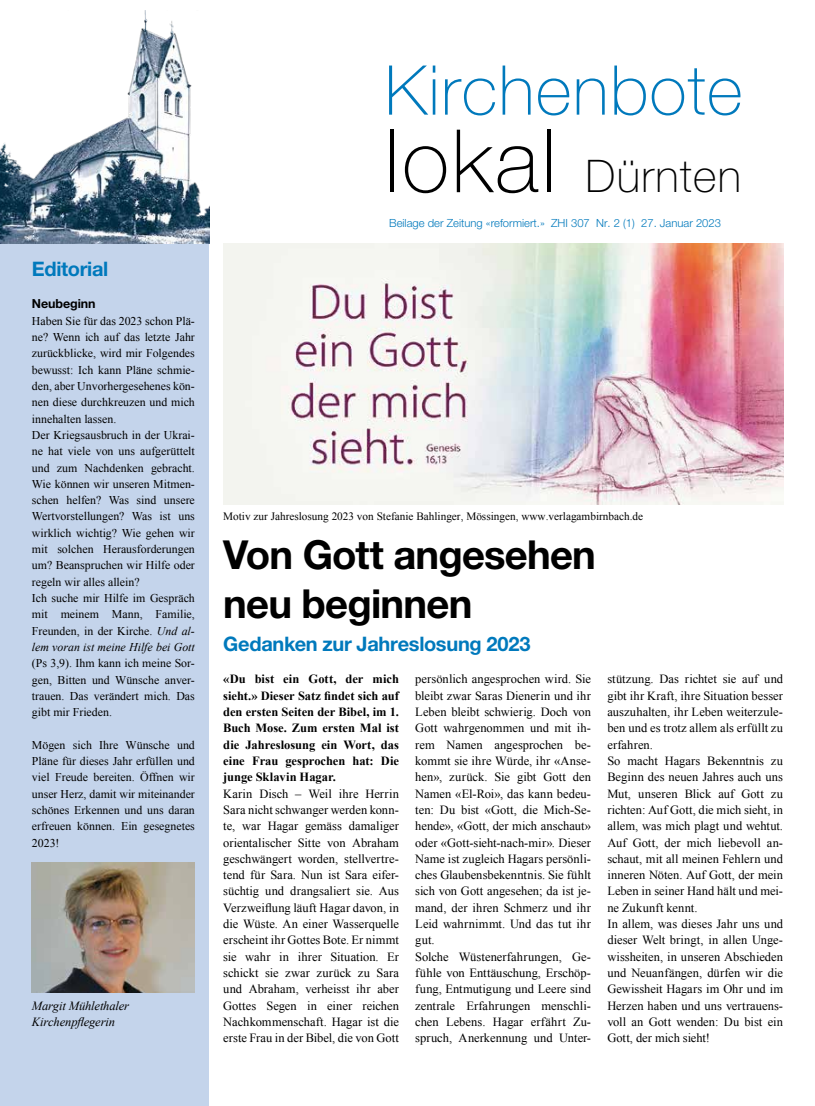
<style>
.page{position:relative;width:815px;height:1106px;background:#fff}
.page>*{position:absolute;margin:0;border:0;box-sizing:border-box;transform-origin:0 0}
.t1{font:100 68.75px "Helvetica Neue LT Std";letter-spacing:.02em;color:#0079bc}
.t2{font:100 45px "Helvetica Neue LT Std";letter-spacing:.03em;color:#000}
.t3{font:700 40px/48.9px "Helvetica Neue LT Std";letter-spacing:-.02em;color:#000}
.t4{font:700 20px "Helvetica Neue LT Std";letter-spacing:-.015em;color:#0079bc}
.t5{font:12.5px/16.2px "Times New Roman";color:#000}
.t6{font:700 12.5px/16.2px "Times New Roman";color:#000;text-align:justify}
.t7{font:italic 12.5px/16.2px "Times New Roman";letter-spacing:-.01em;color:#000}
.t8{font:700 12.5px "Helvetica Neue LT Std";letter-spacing:-.005em;color:#000}
.t9{font:11.88px/16.2px "Times New Roman";color:#000;text-align:justify}
.t10{font:11.25px "Times New Roman";color:#000}
.t11{font:300 11.25px "Helvetica Neue LT Std";color:#0079bc}
.s1{font-style:italic}
.s2{font-size:87.5px}
</style>
<div class="page">
<div style="left:0;top:243px;width:209px;height:863px;background:#c4d4eb"></div>
<img style="left:0;top:10px;width:209px;height:233px">
<img style="left:32px;top:862px;width:163px;height:130px">
<img style="left:223px;top:243px;width:560px;height:261px">
<h3 class="t4" style="left:32px;top:256px;width:78px">Editorial</h3>
<p class="t8" style="left:32px;top:296px;width:65px">Neubeginn</p>
<p class="t9" style="left:32px;top:312px;width:165px;text-align:left">Haben Sie für das 2023 schon Plä&shy;ne? Wenn ich auf das letzte Jahr zurückblicke, wird mir Folgendes bewusst: Ich kann Pläne schmie&shy;den, aber Unvorhergesehenes kön&shy;nen diese durchkreuzen und mich innehalten lassen.<br>Der Kriegsausbruch in der Ukrai&shy;ne hat viele von uns aufgerüttelt und zum Nachdenken gebracht.<br>Wie können wir unseren Mitmen&shy;schen helfen? Was sind unsere<br>Wertvorstellungen? Was ist uns wirklich wichtig? Wie gehen wir mit solchen Herausforderungen um? Beanspruchen wir Hilfe oder regeln wir alles allein?<br>Ich suche mir Hilfe im Gespräch mit meinem Mann, Familie,<br>Freunden, in der Kirche. <span class="s1">Und al&shy;lem voran ist meine Hilfe bei Gott</span></p>
<p class="t9" style="left:32px;top:655px;width:164px">(Ps 3,9). Ihm kann ich meine Sor&shy;gen, Bitten und Wünsche anver&shy;trauen. Das verändert mich. Das gibt mir Frieden.</p>
<p class="t9" style="left:32px;top:736px;width:165px">Mögen sich Ihre Wünsche und Pläne für dieses Jahr erfüllen und viel Freude bereiten. Öffnen wir unser Herz, damit wir miteinander schönes Erkennen und uns daran erfreuen können. Ein gesegnetes 2023!</p>
<p class="t7" style="left:32px;top:997px;width:99px">Margit Mühlethaler<br>Kirchenpflegerin</p>
<h1 class="t1" style="left:385px;top:51px;width:359px">Kirchenbote</h1>
<h2 class="t2" style="left:385px;top:150px;width:358px"><span class="s2">lokal</span> Dürnten</h2>
<p class="t11" style="left:389px;top:216px;width:333px">Beilage der Zeitung «reformiert.» ZHI 307 Nr. 2 (1) 27. Januar 2023</p>
<p class="t10" style="left:223px;top:509px;width:421px">Motiv zur Jahreslosung 2023 von Stefanie Bahlinger, Mössingen, www.verlagambirnbach.de</p>
<h3 class="t3" style="left:223px;top:529px;width:374px">Von Gott angesehen neu beginnen</h3>
<h3 class="t4" style="left:223px;top:631px;width:309px">Gedanken zur Jahreslosung 2023</h3>
<p class="t6" style="left:223px;top:670px;width:177px">«Du bist ein Gott, der mich sieht.» Dieser Satz findet sich auf den ersten Seiten der Bibel, im 1.<br>Buch Mose. Zum ersten Mal ist die Jahreslosung ein Wort, das eine Frau gesprochen hat: Die junge Sklavin Hagar.</p>
<p class="t5" style="left:223px;top:785px;width:177px;text-align:justify">Karin Disch – Weil ihre Herrin Sara nicht schwanger werden konn&shy;te, war Hagar gemäss damaliger orientalischer Sitte von Abraham geschwängert worden, stellvertre&shy;tend für Sara. Nun ist Sara eifer&shy;süchtig und drangsaliert sie. Aus Verzweiflung läuft Hagar davon, in die Wüste. An einer Wasserquelle erscheint ihr Gottes Bote. Er nimmt sie wahr in ihrer Situation. Er schickt sie zwar zurück zu Sara und Abraham, verheisst ihr aber Gottes Segen in einer reichen Nachkommenschaft. Hagar ist die erste Frau in der Bibel, die von Gott</p>
<p class="t5" style="left:415px;top:671px;width:177px">persönlich angesprochen wird. Sie bleibt zwar Saras Dienerin und ihr<br>Leben bleibt schwierig. Doch von<br>Gott wahrgenommen und mit ih&shy;rem Namen angesprochen be&shy;kommt sie ihre Würde, ihr «Anse&shy;hen», zurück. Sie gibt Gott den<br>Namen «El-Roi», das kann bedeu&shy;ten: Du bist «Gott, die Mich-Se&shy;hende», «Gott, der mich anschaut» oder «Gott-sieht-nach-mir». Dieser<br>Name ist zugleich Hagars persönli&shy;ches Glaubensbekenntnis. Sie fühlt sich von Gott angesehen; da ist je&shy;mand, der ihren Schmerz und ihr<br>Leid wahrnimmt. Und das tut ihr gut.<br>Solche Wüstenerfahrungen, Ge&shy;fühle von Enttäuschung, Erschöp&shy;fung, Entmutigung und Leere sind zentrale Erfahrungen menschli&shy;chen Lebens. Hagar erfährt Zu&shy;spruch, Anerkennung und Unter-</p>
<p class="t5" style="left:607px;top:671px;width:177px">stützung. Das richtet sie auf und gibt ihr Kraft, ihre Situation besser auszuhalten, ihr Leben weiterzule&shy;ben und es trotz allem als erfüllt zu erfahren.<br>So macht Hagars Bekenntnis zu<br>Beginn des neuen Jahres auch uns<br>Mut, unseren Blick auf Gott zu richten: Auf Gott, die mich sieht, in allem, was mich plagt und wehtut.<br>Auf Gott, der mich liebevoll an&shy;schaut, mit all meinen Fehlern und inneren Nöten. Auf Gott, der mein<br>Leben in seiner Hand hält und mei&shy;ne Zukunft kennt.<br>In allem, was dieses Jahr uns und dieser Welt bringt, in allen Unge&shy;wissheiten, in unseren Abschieden und Neuanfängen, dürfen wir die<br>Gewissheit Hagars im Ohr und im<br>Herzen haben und uns vertrauens&shy;voll an Gott wenden: Du bist ein<br>Gott, der mich sieht!</p>
</div>
